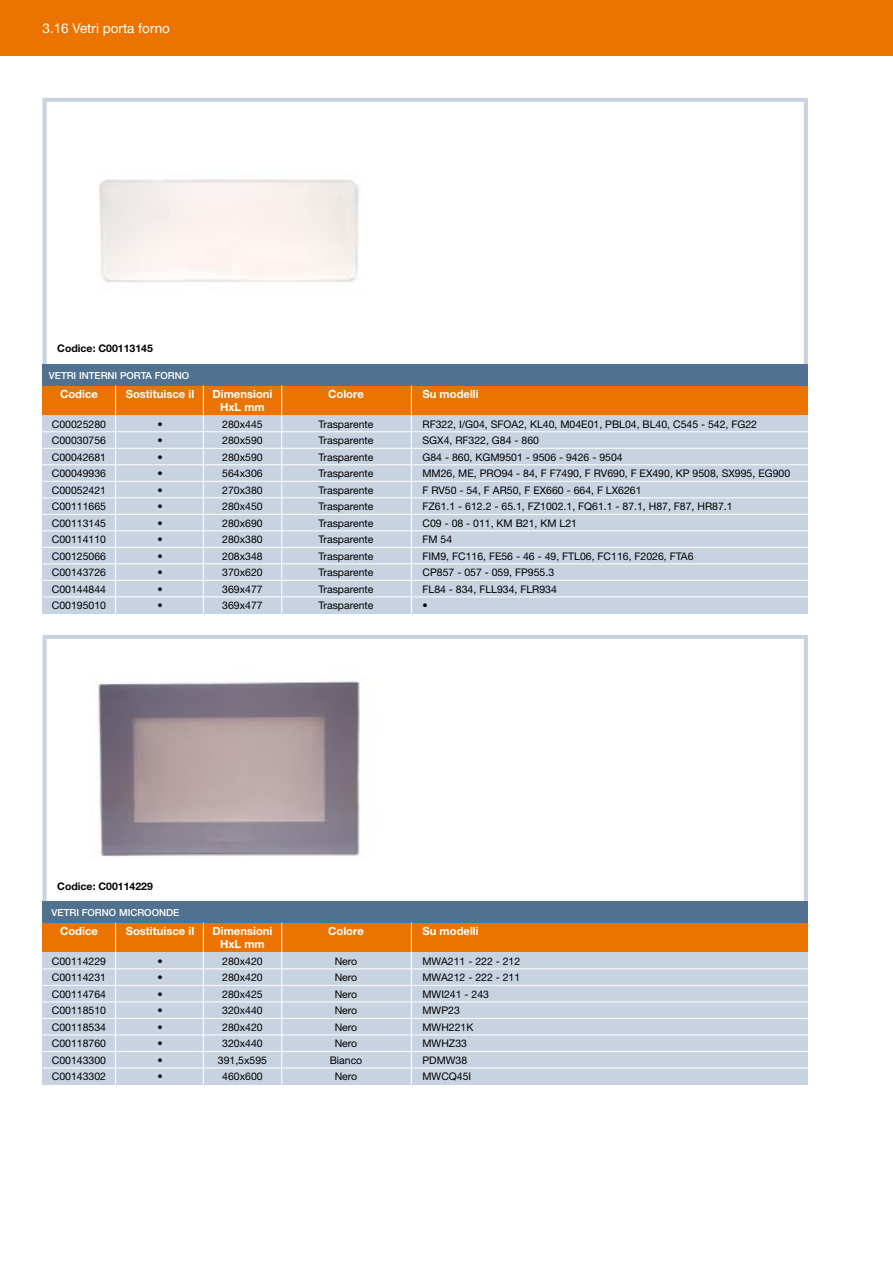
<style>
.page{position:relative;width:893px;height:1263px;background:#fff}
.page>*{position:absolute;margin:0;border:0;box-sizing:border-box;transform-origin:0 0}
.t1{font:13.5px "Helvetica Neue";color:#fff}
.t2{font:700 11.25px "Helvetica Neue";color:#fff}
.t3{font:10.5px "Helvetica Neue";color:#000}
.t4{font:700 10.5px "Helvetica Neue";color:#000}
.t5{font:500 9.75px "Helvetica Neue";color:#fff}
</style>
<div class="page">
<div style="left:0;top:0;width:893px;height:55px;background:#eb7400"></div>
<img style="left:99px;top:179px;width:260px;height:104px">
<div style="left:43px;top:98px;width:765px;height:271px;border:4px solid #c7d3e0"></div>
<div style="left:43px;top:413px;width:765px;height:200px;background:#c7d3e0"></div>
<div style="left:43px;top:385px;width:765px;height:30px;background:#eb7400"></div>
<div style="left:43px;top:364px;width:765px;height:21px;background:#50718f"></div>
<hr style="left:43px;top:448px;width:765px;height:1px;background:#fff">
<hr style="left:43px;top:431px;width:765px;height:1px;background:#fff">
<hr style="left:43px;top:464px;width:765px;height:1px;background:#fff">
<hr style="left:43px;top:481px;width:765px;height:1px;background:#fff">
<hr style="left:43px;top:497px;width:765px;height:1px;background:#fff">
<hr style="left:43px;top:514px;width:765px;height:1px;background:#fff">
<hr style="left:43px;top:547px;width:765px;height:1px;background:#fff">
<hr style="left:43px;top:530px;width:765px;height:1px;background:#fff">
<hr style="left:43px;top:563px;width:765px;height:1px;background:#fff">
<hr style="left:43px;top:580px;width:765px;height:1px;background:#fff">
<hr style="left:115px;top:385px;width:1px;height:228px;background:#fff">
<hr style="left:411px;top:385px;width:1px;height:228px;background:#fff">
<hr style="left:203px;top:385px;width:1px;height:228px;background:#fff">
<hr style="left:281px;top:385px;width:1px;height:228px;background:#fff">
<img style="left:98px;top:681px;width:262px;height:176px">
<div style="left:43px;top:635px;width:765px;height:271px;border:4px solid #c7d3e0"></div>
<div style="left:43px;top:950px;width:765px;height:134px;background:#c7d3e0"></div>
<div style="left:43px;top:922px;width:765px;height:30px;background:#eb7400"></div>
<div style="left:43px;top:901px;width:765px;height:21px;background:#50718f"></div>
<hr style="left:43px;top:985px;width:765px;height:1px;background:#fff">
<hr style="left:43px;top:968px;width:765px;height:1px;background:#fff">
<hr style="left:43px;top:1001px;width:765px;height:1px;background:#fff">
<hr style="left:43px;top:1018px;width:765px;height:1px;background:#fff">
<hr style="left:43px;top:1034px;width:765px;height:1px;background:#fff">
<hr style="left:43px;top:1051px;width:765px;height:1px;background:#fff">
<hr style="left:43px;top:1067px;width:765px;height:1px;background:#fff">
<hr style="left:115px;top:922px;width:1px;height:162px;background:#fff">
<hr style="left:411px;top:922px;width:1px;height:162px;background:#fff">
<hr style="left:203px;top:922px;width:1px;height:162px;background:#fff">
<hr style="left:281px;top:922px;width:1px;height:162px;background:#fff">
<hr style="left:43px;top:596px;width:765px;height:1px;background:#fff">
<p class="t1" style="left:43px;top:20px;width:129px">3.16 Vetri porta forno</p>
<p class="t4" style="left:57px;top:342px;width:97px">Codice: C00113145</p>
<p class="t5" style="left:49px;top:369px;width:142px">VETRI INTERNI PORTA FORNO</p>
<p class="t2" style="left:60px;top:387px;width:39px">Codice</p>
<p class="t2" style="left:126px;top:387px;width:70px">Sostituisce il</p>
<p class="t2" style="left:212px;top:387px;width:61px">Dimensioni</p>
<p class="t2" style="left:328px;top:387px;width:37px">Colore</p>
<p class="t2" style="left:422px;top:387px;width:58px">Su modelli</p>
<p class="t2" style="left:220px;top:400px;width:46px">HxL mm</p>
<p class="t3" style="left:52px;top:418px;width:56px">C00025280</p>
<p class="t3" style="left:157px;top:418px;width:7px">•</p>
<p class="t3" style="left:222px;top:418px;width:42px">280x445</p>
<p class="t3" style="left:318px;top:418px;width:57px">Trasparente</p>
<p class="t3" style="left:422px;top:418px;width:336px">RF322, I/G04, SFOA2, KL40, M04E01, PBL04, BL40, C545 - 542, FG22</p>
<p class="t3" style="left:52px;top:434px;width:56px">C00030756</p>
<p class="t3" style="left:157px;top:434px;width:7px">•</p>
<p class="t3" style="left:222px;top:434px;width:42px">280x590</p>
<p class="t3" style="left:318px;top:434px;width:57px">Trasparente</p>
<p class="t3" style="left:422px;top:434px;width:118px">SGX4, RF322, G84 - 860</p>
<p class="t3" style="left:52px;top:451px;width:56px">C00042681</p>
<p class="t3" style="left:157px;top:451px;width:7px">•</p>
<p class="t3" style="left:222px;top:451px;width:42px">280x590</p>
<p class="t3" style="left:318px;top:451px;width:57px">Trasparente</p>
<p class="t3" style="left:422px;top:451px;width:202px">G84 - 860, KGM9501 - 9506 - 9426 - 9504</p>
<p class="t3" style="left:52px;top:467px;width:56px">C00049936</p>
<p class="t3" style="left:157px;top:467px;width:7px">•</p>
<p class="t3" style="left:222px;top:467px;width:42px">564x306</p>
<p class="t3" style="left:318px;top:467px;width:57px">Trasparente</p>
<p class="t3" style="left:422px;top:467px;width:369px">MM26, ME, PRO94 - 84, F F7490, F RV690, F EX490, KP 9508, SX995, EG900</p>
<p class="t3" style="left:52px;top:484px;width:56px">C00052421</p>
<p class="t3" style="left:157px;top:484px;width:7px">•</p>
<p class="t3" style="left:222px;top:484px;width:42px">270x380</p>
<p class="t3" style="left:318px;top:484px;width:57px">Trasparente</p>
<p class="t3" style="left:422px;top:484px;width:221px">F RV50 - 54, F AR50, F EX660 - 664, F LX6261</p>
<p class="t3" style="left:52px;top:500px;width:56px">C00111665</p>
<p class="t3" style="left:157px;top:500px;width:7px">•</p>
<p class="t3" style="left:222px;top:500px;width:42px">280x450</p>
<p class="t3" style="left:318px;top:500px;width:57px">Trasparente</p>
<p class="t3" style="left:422px;top:500px;width:312px">FZ61.1 - 612.2 - 65.1, FZ1002.1, FQ61.1 - 87.1, H87, F87, HR87.1</p>
<p class="t3" style="left:52px;top:517px;width:56px">C00113145</p>
<p class="t3" style="left:157px;top:517px;width:7px">•</p>
<p class="t3" style="left:222px;top:517px;width:42px">280x690</p>
<p class="t3" style="left:318px;top:517px;width:57px">Trasparente</p>
<p class="t3" style="left:422px;top:517px;width:156px">C09 - 08 - 011, KM B21, KM L21</p>
<p class="t3" style="left:52px;top:533px;width:56px">C00114110</p>
<p class="t3" style="left:157px;top:533px;width:7px">•</p>
<p class="t3" style="left:222px;top:533px;width:42px">280x380</p>
<p class="t3" style="left:318px;top:533px;width:57px">Trasparente</p>
<p class="t3" style="left:422px;top:533px;width:31px">FM 54</p>
<p class="t3" style="left:52px;top:550px;width:56px">C00125066</p>
<p class="t3" style="left:157px;top:550px;width:7px">•</p>
<p class="t3" style="left:222px;top:550px;width:42px">208x348</p>
<p class="t3" style="left:318px;top:550px;width:57px">Trasparente</p>
<p class="t3" style="left:422px;top:550px;width:272px">FIM9, FC116, FE56 - 46 - 49, FTL06, FC116, F2026, FTA6</p>
<p class="t3" style="left:52px;top:566px;width:56px">C00143726</p>
<p class="t3" style="left:157px;top:566px;width:7px">•</p>
<p class="t3" style="left:222px;top:566px;width:42px">370x620</p>
<p class="t3" style="left:318px;top:566px;width:57px">Trasparente</p>
<p class="t3" style="left:422px;top:566px;width:133px">CP857 - 057 - 059, FP955.3</p>
<p class="t3" style="left:52px;top:583px;width:56px">C00144844</p>
<p class="t3" style="left:157px;top:583px;width:7px">•</p>
<p class="t3" style="left:222px;top:583px;width:42px">369x477</p>
<p class="t3" style="left:318px;top:583px;width:57px">Trasparente</p>
<p class="t3" style="left:422px;top:583px;width:136px">FL84 - 834, FLL934, FLR934</p>
<p class="t3" style="left:52px;top:599px;width:56px">C00195010</p>
<p class="t3" style="left:157px;top:599px;width:7px">•</p>
<p class="t3" style="left:222px;top:599px;width:42px">369x477</p>
<p class="t3" style="left:318px;top:599px;width:57px">Trasparente</p>
<p class="t3" style="left:422px;top:599px;width:7px">•</p>
<p class="t4" style="left:57px;top:880px;width:97px">Codice: C00114229</p>
<p class="t5" style="left:52px;top:906px;width:129px">VETRI FORNO MICROONDE</p>
<p class="t2" style="left:60px;top:924px;width:39px">Codice</p>
<p class="t2" style="left:126px;top:924px;width:70px">Sostituisce il</p>
<p class="t2" style="left:212px;top:924px;width:61px">Dimensioni</p>
<p class="t2" style="left:328px;top:924px;width:37px">Colore</p>
<p class="t2" style="left:422px;top:924px;width:58px">Su modelli</p>
<p class="t2" style="left:220px;top:937px;width:46px">HxL mm</p>
<p class="t3" style="left:52px;top:955px;width:56px">C00114229</p>
<p class="t3" style="left:157px;top:955px;width:7px">•</p>
<p class="t3" style="left:222px;top:955px;width:42px">280x420</p>
<p class="t3" style="left:335px;top:955px;width:24px">Nero</p>
<p class="t3" style="left:422px;top:955px;width:99px">MWA211 - 222 - 212</p>
<p class="t3" style="left:52px;top:971px;width:56px">C00114231</p>
<p class="t3" style="left:157px;top:971px;width:7px">•</p>
<p class="t3" style="left:222px;top:971px;width:42px">280x420</p>
<p class="t3" style="left:335px;top:971px;width:24px">Nero</p>
<p class="t3" style="left:422px;top:971px;width:99px">MWA212 - 222 - 211</p>
<p class="t3" style="left:52px;top:988px;width:56px">C00114764</p>
<p class="t3" style="left:157px;top:988px;width:7px">•</p>
<p class="t3" style="left:222px;top:988px;width:42px">280x425</p>
<p class="t3" style="left:335px;top:988px;width:24px">Nero</p>
<p class="t3" style="left:422px;top:988px;width:68px">MWI241 - 243</p>
<p class="t3" style="left:52px;top:1004px;width:56px">C00118510</p>
<p class="t3" style="left:157px;top:1004px;width:7px">•</p>
<p class="t3" style="left:222px;top:1004px;width:42px">320x440</p>
<p class="t3" style="left:335px;top:1004px;width:24px">Nero</p>
<p class="t3" style="left:422px;top:1004px;width:39px">MWP23</p>
<p class="t3" style="left:52px;top:1021px;width:56px">C00118534</p>
<p class="t3" style="left:157px;top:1021px;width:7px">•</p>
<p class="t3" style="left:222px;top:1021px;width:42px">280x420</p>
<p class="t3" style="left:335px;top:1021px;width:24px">Nero</p>
<p class="t3" style="left:422px;top:1021px;width:52px">MWH221K</p>
<p class="t3" style="left:52px;top:1037px;width:56px">C00118760</p>
<p class="t3" style="left:157px;top:1037px;width:7px">•</p>
<p class="t3" style="left:222px;top:1037px;width:42px">320x440</p>
<p class="t3" style="left:335px;top:1037px;width:24px">Nero</p>
<p class="t3" style="left:422px;top:1037px;width:46px">MWHZ33</p>
<p class="t3" style="left:52px;top:1054px;width:56px">C00143300</p>
<p class="t3" style="left:157px;top:1054px;width:7px">•</p>
<p class="t3" style="left:218px;top:1054px;width:51px">391,5x595</p>
<p class="t3" style="left:330px;top:1054px;width:34px">Bianco</p>
<p class="t3" style="left:422px;top:1054px;width:46px">PDMW38</p>
<p class="t3" style="left:52px;top:1070px;width:56px">C00143302</p>
<p class="t3" style="left:157px;top:1070px;width:7px">•</p>
<p class="t3" style="left:222px;top:1070px;width:42px">460x600</p>
<p class="t3" style="left:335px;top:1070px;width:24px">Nero</p>
<p class="t3" style="left:422px;top:1070px;width:50px">MWCQ45I</p>
</div>
